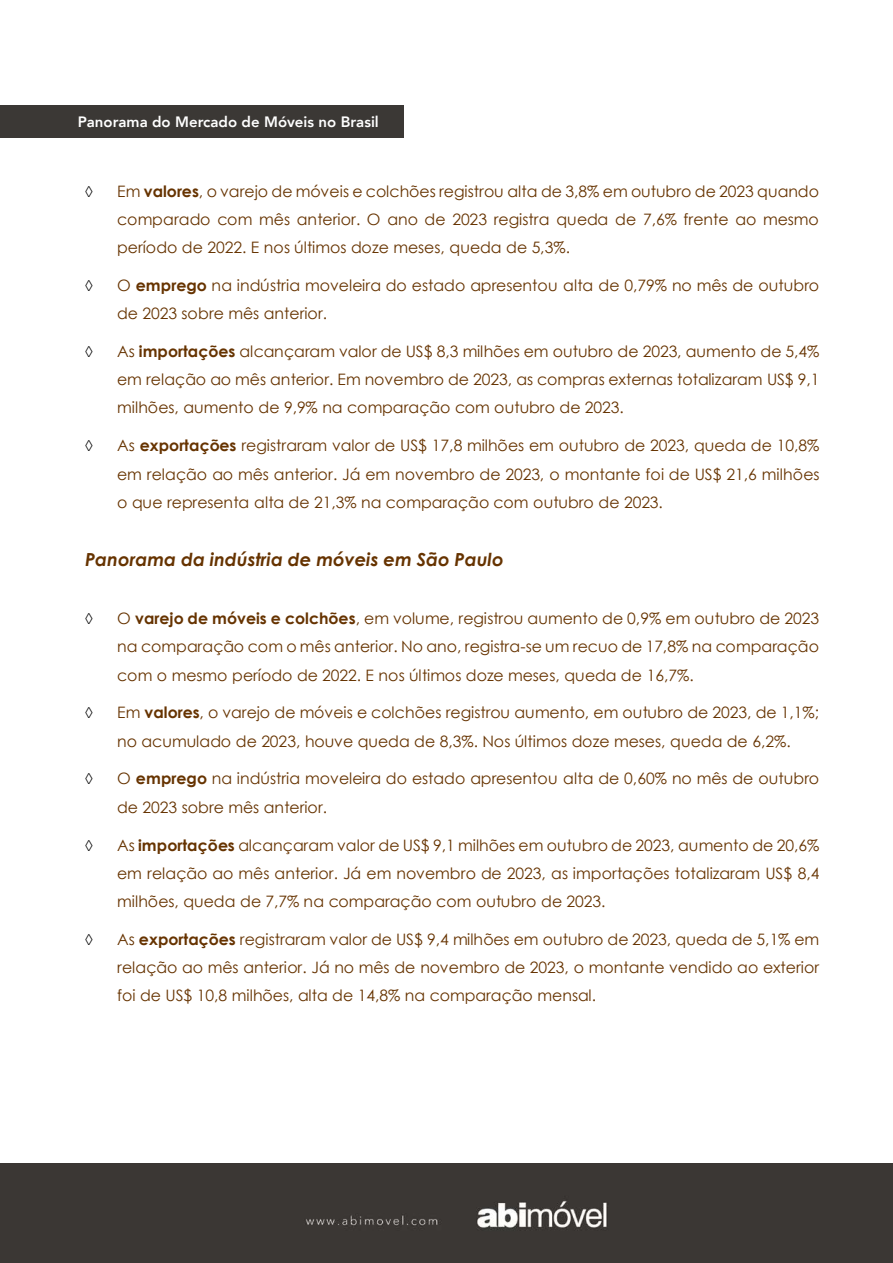
<style>
.page{position:relative;width:893px;height:1263px;background:#fff}
.page>*{position:absolute;margin:0;border:0;box-sizing:border-box;transform-origin:0 0}
.t1{font:italic 700 18px "Century Gothic";letter-spacing:.005em;color:#630}
.t2{font:15.75px/28.2px "Century Gothic";letter-spacing:-.005em;color:#630;text-align:justify}
.t3{font:800 15px "Avenir";color:#fff}
.s1{color:#000}
.s2{font-weight:700}
</style>
<div class="page">
<div style="left:0;top:105px;width:404px;height:32px;background:#3b3835"></div>
<div style="left:0;top:1163px;width:893px;height:100px;background:#3b3734"></div>
<p class="t3" style="left:78px;top:111px;width:303px">Panorama do Mercado de Móveis no Brasil</p>
<p class="t2" style="left:117px;top:177px;width:704px;text-indent:-32px"><span class="s1">→</span> Em <span class="s2">valores</span>, o varejo de móveis e colchões registrou alta de 3,8% em outubro de 2023 quando comparado com mês anterior. O ano de 2023 registra queda de 7,6% frente ao mesmo período de 2022. E nos últimos doze meses, queda de 5,3%.</p>
<p class="t2" style="left:117px;top:271px;width:704px;text-indent:-32px"><span class="s1">→</span> O <span class="s2">emprego</span> na indústria moveleira do estado apresentou alta de 0,79% no mês de outubro de 2023 sobre mês anterior.</p>
<p class="t2" style="left:117px;top:337px;width:704px;text-indent:-32px"><span class="s1">→</span> As <span class="s2">importações</span> alcançaram valor de US$ 8,3 milhões em outubro de 2023, aumento de 5,4% em relação ao mês anterior. Em novembro de 2023, as compras externas totalizaram US$ 9,1 milhões, aumento de 9,9% na comparação com outubro de 2023.</p>
<p class="t2" style="left:117px;top:431px;width:704px;text-indent:-32px"><span class="s1">→</span> As <span class="s2">exportações</span> registraram valor de US$ 17,8 milhões em outubro de 2023, queda de 10,8% em relação ao mês anterior. Já em novembro de 2023, o montante foi de US$ 21,6 milhões o que representa alta de 21,3% na comparação com outubro de 2023.</p>
<p class="t1" style="left:85px;top:546px;width:420px">Panorama da indústria de móveis em São Paulo</p>
<p class="t2" style="left:117px;top:604px;width:704px;text-indent:-32px"><span class="s1">→</span> O <span class="s2">varejo de móveis e colchões</span>, em volume, registrou aumento de 0,9% em outubro de 2023 na comparação com o mês anterior. No ano, registra-se um recuo de 17,8% na comparação com o mesmo período de 2022. E nos últimos doze meses, queda de 16,7%.</p>
<p class="t2" style="left:85px;top:698px;width:736px;text-align:center"><span class="s1">→</span> Em <span class="s2">valores</span>, o varejo de móveis e colchões registrou aumento, em outubro de 2023, de 1,1%; no acumulado de 2023, houve queda de 8,3%. Nos últimos doze meses, queda de 6,2%.</p>
<p class="t2" style="left:117px;top:764px;width:704px;text-indent:-32px"><span class="s1">→</span> O <span class="s2">emprego</span> na indústria moveleira do estado apresentou alta de 0,60% no mês de outubro de 2023 sobre mês anterior.</p>
<p class="t2" style="left:117px;top:830px;width:704px;text-indent:-32px"><span class="s1">→</span> As <span class="s2">importações</span> alcançaram valor de US$ 9,1 milhões em outubro de 2023, aumento de 20,6% em relação ao mês anterior. Já em novembro de 2023, as importações totalizaram US$ 8,4 milhões, queda de 7,7% na comparação com outubro de 2023.</p>
<p class="t2" style="left:117px;top:925px;width:704px;text-indent:-32px"><span class="s1">→</span> As <span class="s2">exportações</span> registraram valor de US$ 9,4 milhões em outubro de 2023, queda de 5,1% em relação ao mês anterior. Já no mês de novembro de 2023, o montante vendido ao exterior foi de US$ 10,8 milhões, alta de 14,8% na comparação mensal.</p>
</div>
